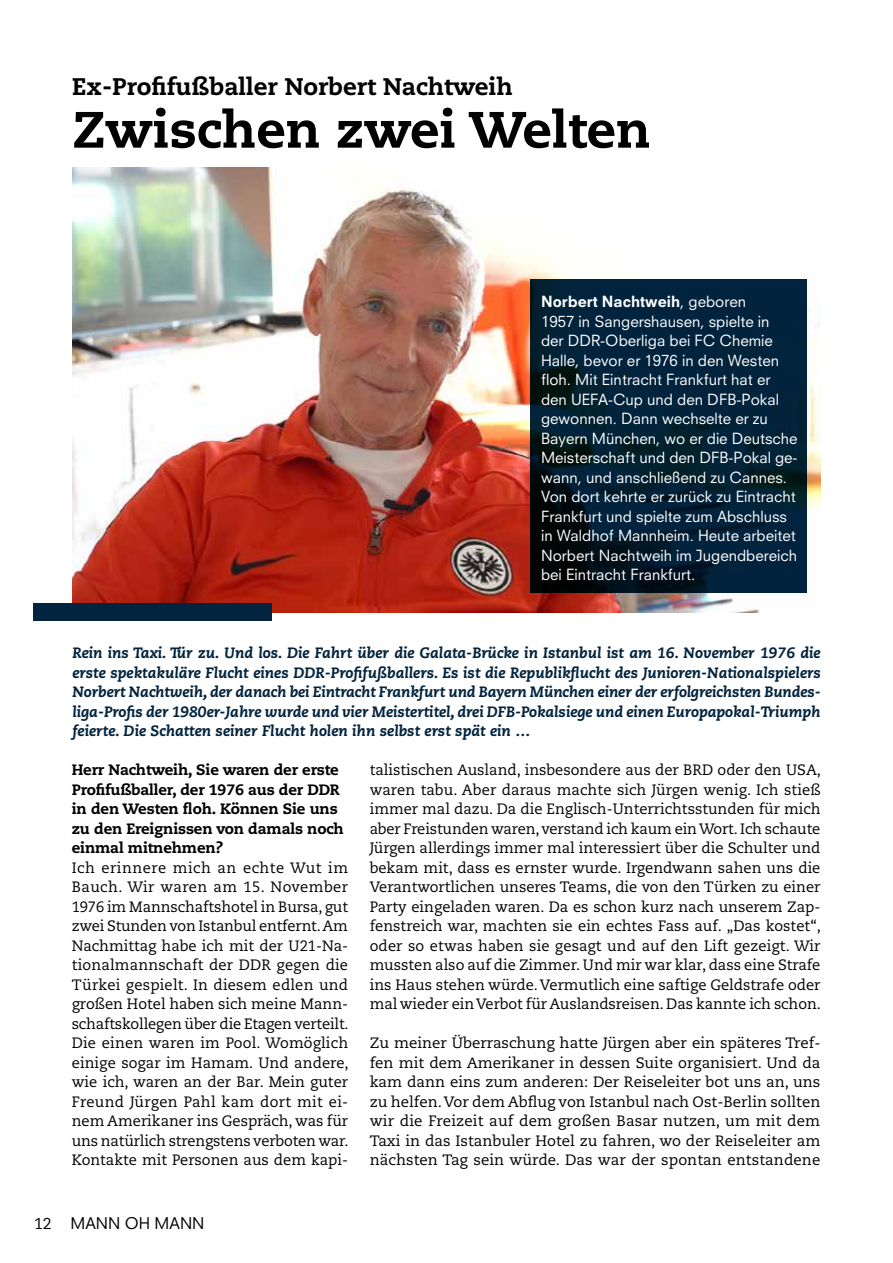
<style>
.page{position:relative;width:893px;height:1263px;background:#fff}
.page>*{position:absolute;margin:0;border:0;box-sizing:border-box;transform-origin:0 0}
.t1{font:800 51px "Caecilia LT Pro 85";color:#000}
.t2{font:800 24px "Caecilia LT Pro 85";color:#000}
.t3{font:15.75px "Neuzeit SLT Std";color:#000}
.t4{font:15px/19.5px "Caecilia LT Pro 55 Roman";letter-spacing:-.005em;color:#000;text-align:justify}
.t5{font:italic 800 15px/19.5px "Caecilia LT Pro 86";color:#03243e;text-align:justify}
.t6{font:15px/19.5px "Neuzeit SLT Std";color:#fff}
.t7{font:800 15px/19.5px "Caecilia LT Pro 85";letter-spacing:-.01em;color:#000}
.s1{font-weight:800}
.s2{font-family:"Caecilia LT Pro 55 Roman"}
</style>
<div class="page">
<img style="left:72px;top:167px;width:749px;height:445px">
<svg style="left:531px;top:279px;width:276px;height:314px;fill:#02233c"></svg>
<div style="left:33px;top:603px;width:238px;height:17px;background:#03243e"></div>
<h2 class="t2" style="left:72px;top:70px;width:442px">Ex-Profifußballer Norbert Nachtweih</h2>
<h1 class="t1" style="left:72px;top:94px;width:580px">Zwischen zwei Welten</h1>
<p class="t6" style="left:541px;top:292px;width:258px"><span class="s1">Norbert Nachtweih</span>, geboren<br>1957 in Sangershausen, spielte in<br>der DDR-Oberliga bei FC Chemie Halle, bevor er 1976 in den Westen floh. Mit Eintracht Frankfurt hat er den UEFA-Cup und den DFB-Pokal gewonnen. Dann wechselte er zu Bayern München, wo er die Deutsche Meisterschaft und den DFB-Pokal ge&shy;wann, und anschließend zu Cannes.<br>Von dort kehrte er zurück zu Eintracht Frankfurt und spielte zum Abschluss in Waldhof Mannheim. Heute arbeitet Norbert Nachtweih im Jugendbereich bei Eintracht Frankfurt.</p>
<p class="t5" style="left:72px;top:643px;width:750px">Rein ins Taxi. Tür zu. Und los. Die Fahrt über die Galata-Brücke in Istanbul ist am 16. November 1976 die erste spektakuläre Flucht eines DDR-Profifußballers. Es ist die Republikflucht des Junioren-Nationalspielers Norbert Nachtweih, der danach bei Eintracht Frankfurt und Bayern München einer der erfolgreichsten Bundes&shy;liga-Profis der 1980er-Jahre wurde und vier Meistertitel, drei DFB-Pokalsiege und einen Europapokal-Triumph feierte. Die Schatten seiner Flucht holen ihn selbst erst spät ein …</p>
<p class="t7" style="left:72px;top:760px;width:273px">Herr Nachtweih, Sie waren der erste<br>Profifußballer, der 1976 aus der DDR in den Westen floh. Können Sie uns zu den Ereignissen von damals noch einmal mitnehmen?</p>
<p class="t4" style="left:72px;top:858px;width:278px">Ich erinnere mich an echte Wut im Bauch. Wir waren am 15. November 1976 im Mannschaftshotel in Bursa, gut zwei Stunden von Istanbul entfernt. Am Nachmittag habe ich mit der U21-Na&shy;tionalmannschaft der DDR gegen die Türkei gespielt. In diesem edlen und großen Hotel haben sich meine Mann&shy;schaftskollegen über die Etagen verteilt.<br>Die einen waren im Pool. Womöglich einige sogar im Hamam. Und andere, wie ich, waren an der Bar. Mein guter Freund Jürgen Pahl kam dort mit ei&shy;nem Amerikaner ins Gespräch, was für uns natürlich strengstens verboten war.<br>Kontakte mit Personen aus dem kapi-</p>
<p class="t3" style="left:34px;top:1214px;width:172px"><span class="s2">12</span> MANN OH MANN</p>
<p class="t4" style="left:370px;top:760px;width:453px">talistischen Ausland, insbesondere aus der BRD oder den USA, waren tabu. Aber daraus machte sich Jürgen wenig. Ich stieß immer mal dazu. Da die Englisch-Unterrichtsstunden für mich aber Freistunden waren, verstand ich kaum ein Wort. Ich schaute Jürgen allerdings immer mal interessiert über die Schulter und bekam mit, dass es ernster wurde. Irgendwann sahen uns die Verantwortlichen unseres Teams, die von den Türken zu einer Party eingeladen waren. Da es schon kurz nach unserem Zap&shy;fenstreich war, machten sie ein echtes Fass auf. „Das kostet“, oder so etwas haben sie gesagt und auf den Lift gezeigt. Wir mussten also auf die Zimmer. Und mir war klar, dass eine Strafe ins Haus stehen würde. Vermutlich eine saftige Geldstrafe oder mal wieder ein Verbot für Auslandsreisen. Das kannte ich schon.</p>
<p class="t4" style="left:370px;top:1033px;width:452px">Zu meiner Überraschung hatte Jürgen aber ein späteres Tref&shy;fen mit dem Amerikaner in dessen Suite organisiert. Und da kam dann eins zum anderen: Der Reiseleiter bot uns an, uns zu helfen. Vor dem Abflug von Istanbul nach Ost-Berlin sollten wir die Freizeit auf dem großen Basar nutzen, um mit dem Taxi in das Istanbuler Hotel zu fahren, wo der Reiseleiter am nächsten Tag sein würde. Das war der spontan entstandene</p>
</div>
